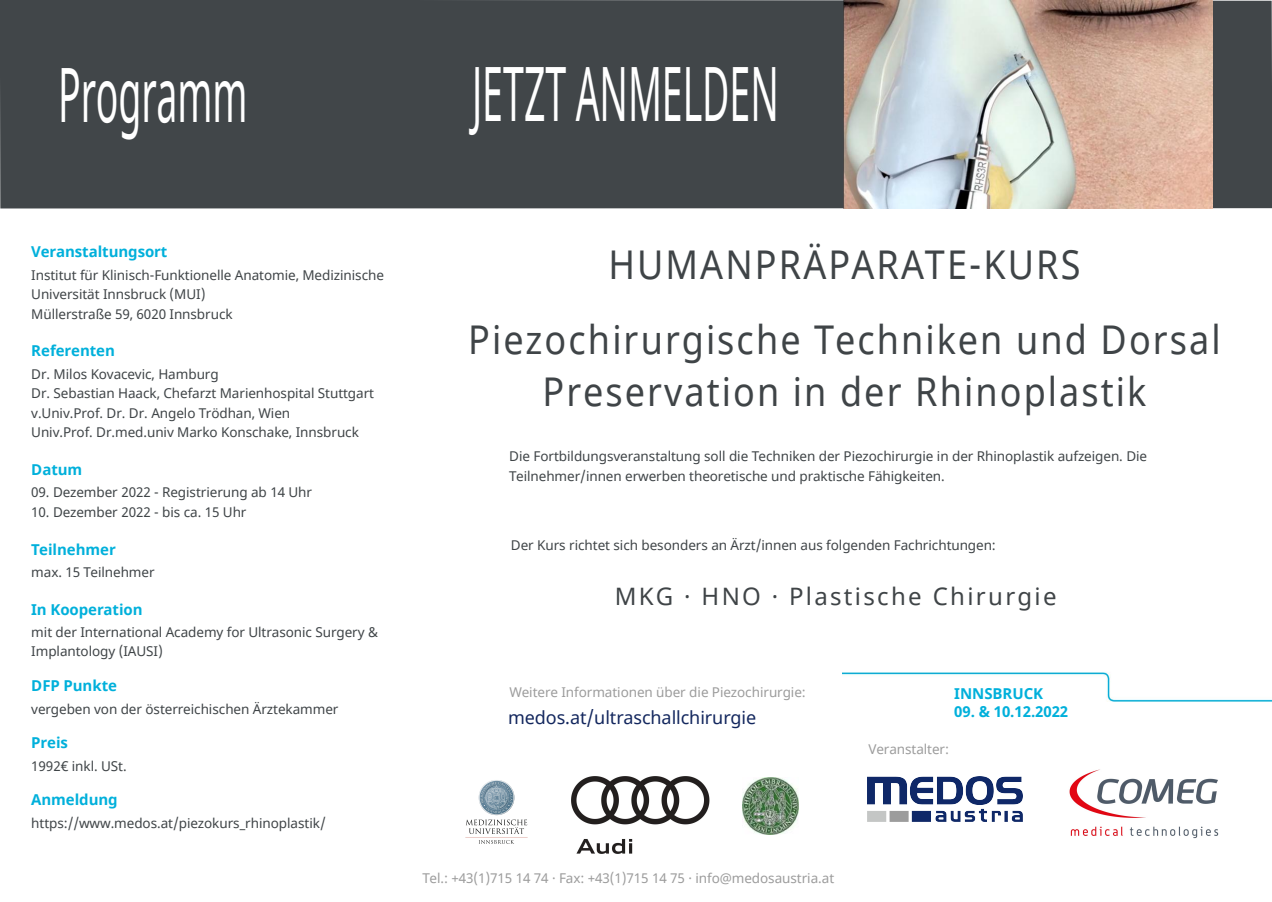
<style>
.page{position:relative;width:1272px;height:902px;background:#fff}
.page>*{position:absolute;margin:0;border:0;box-sizing:border-box;transform-origin:0 0}
.t1{font:75px "Noto Sans";color:#fff;scale:.5 1}
.t2{font:39.6px/75px "Noto Sans";letter-spacing:.06em;color:#3f4447;text-align:center;scale:.91 1}
.t3{font:24px "Noto Sans";letter-spacing:.095em;color:#3f4447}
.t4{font:18px "Noto Sans";letter-spacing:-.005em;color:#13275e}
.t5{font:700 15px "Noto Sans";letter-spacing:-.005em;color:#00b0db}
.t6{font:13.5px/19.5px "Noto Sans";letter-spacing:-.005em;color:#3f4447}
.t7{font:13.5px "Noto Sans";letter-spacing:-.005em;color:#9c9c9c}
</style>
<div class="page">
<div style="left:0;top:0;width:1271px;height:208px;background:#414649"></div>
<img style="left:842px;top:672px;width:429px;height:37px">
<img style="left:843px;top:1px;width:369px;height:207px">
<img style="left:1069px;top:769px;width:150px;height:70px">
<img style="left:867px;top:776px;width:155px;height:45px">
<img style="left:465px;top:780px;width:63px;height:64px">
<img style="left:742px;top:777px;width:56px;height:57px">
<img style="left:571px;top:776px;width:138px;height:77px">
<h1 class="t1" style="left:58px;top:42px;width:380px">Programm</h1>
<h1 class="t1" style="left:472px;top:40px;width:615px">JETZT ANMELDEN</h1>
<p class="t5" style="left:31px;top:241px;width:138px">Veranstaltungsort</p>
<p class="t6" style="left:31px;top:265px;width:354px">Institut für Klinisch-Funktionelle Anatomie, Medizinische<br>Universität Innsbruck (MUI)<br>Müllerstraße 59, 6020 Innsbruck</p>
<p class="t5" style="left:31px;top:340px;width:85px">Referenten</p>
<p class="t6" style="left:31px;top:364px;width:344px">Dr. Milos Kovacevic, Hamburg<br>Dr. Sebastian Haack, Chefarzt Marienhospital Stuttgart v.Univ.Prof. Dr. Dr. Angelo Trödhan, Wien<br>Univ.Prof. Dr.med.univ Marko Konschake, Innsbruck</p>
<p class="t5" style="left:31px;top:459px;width:53px">Datum</p>
<p class="t6" style="left:31px;top:482px;width:282px">09. Dezember 2022 - Registrierung ab 14 Uhr</p>
<p class="t6" style="left:31px;top:502px;width:217px">10. Dezember 2022 - bis ca. 15 Uhr</p>
<p class="t5" style="left:31px;top:538px;width:86px">Teilnehmer</p>
<p class="t6" style="left:31px;top:562px;width:125px">max. 15 Teilnehmer</p>
<p class="t5" style="left:31px;top:598px;width:113px">In Kooperation</p>
<p class="t6" style="left:31px;top:622px;width:348px">mit der International Academy for Ultrasonic Surgery &amp;<br>Implantology (IAUSI)</p>
<p class="t5" style="left:31px;top:675px;width:87px">DFP Punkte</p>
<p class="t6" style="left:31px;top:698px;width:309px">vergeben von der österreichischen Ärztekammer</p>
<p class="t5" style="left:31px;top:732px;width:38px">Preis</p>
<p class="t6" style="left:31px;top:755px;width:97px">1992€ inkl. USt.</p>
<p class="t5" style="left:31px;top:789px;width:88px">Anmeldung</p>
<p class="t6" style="left:31px;top:812px;width:296px">https://www.medos.at/piezokurs_rhinoplastik/</p>
<h2 class="t2" style="left:468px;top:226px;width:828px">HUMANPRÄPARATE-KURS<br>Piezochirurgische Techniken und Dorsal</h2>
<h2 class="t2" style="left:542px;top:353px;width:665px">Preservation in der Rhinoplastik</h2>
<p class="t6" style="left:509px;top:446px;width:639px">Die Fortbildungsveranstaltung soll die Techniken der Piezochirurgie in der Rhinoplastik aufzeigen. Die<br>Teilnehmer/innen erwerben theoretische und praktische Fähigkeiten.</p>
<p class="t6" style="left:511px;top:535px;width:486px">Der Kurs richtet sich besonders an Ärzt/innen aus folgenden Fachrichtungen:</p>
<h3 class="t3" style="left:614px;top:579px;width:443px">MKG · HNO · Plastische Chirurgie</h3>
<p class="t7" style="left:509px;top:682px;width:298px">Weitere Informationen über die Piezochirurgie:</p>
<h3 class="t4" style="left:508px;top:705px;width:249px">medos.at/ultraschallchirurgie</h3>
<p class="t5" style="left:954px;top:683px;width:90px">INNSBRUCK</p>
<p class="t5" style="left:954px;top:701px;width:115px">09. &amp; 10.12.2022</p>
<p class="t7" style="left:868px;top:739px;width:82px">Veranstalter:</p>
<p class="t7" style="left:422px;top:868px;width:413px">Tel.: +43(1)715 14 74 · Fax: +43(1)715 14 75 · info@medosaustria.at</p>
</div>
